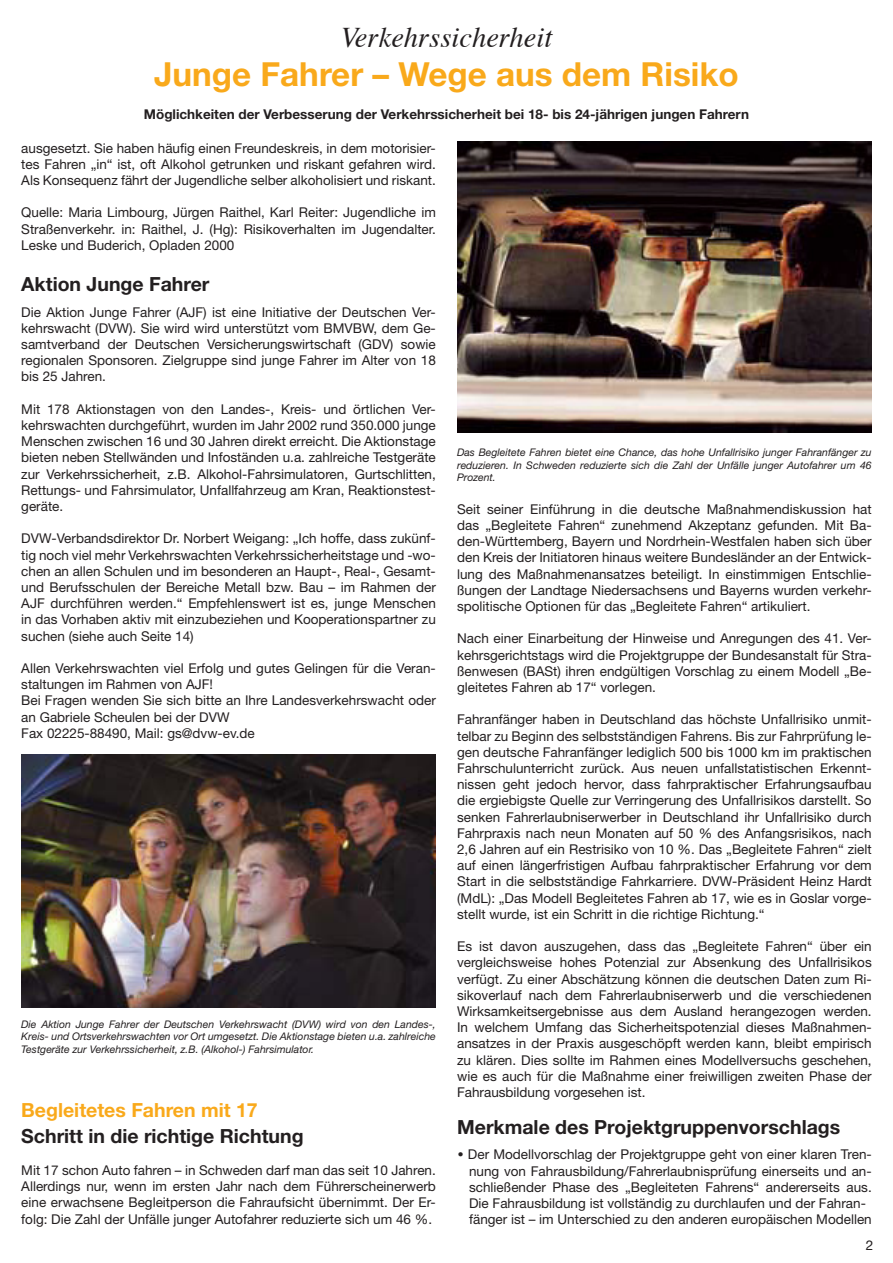
<style>
.page{position:relative;width:893px;height:1263px;background:#fff}
.page>*{position:absolute;margin:0;border:0;box-sizing:border-box;transform-origin:0 0}
.t1{font:700 33.15px "Helvetica Neue";color:#f9a91b}
.t2{font:italic 28.5px "Times";color:#231f20}
.t3{font:700 19.5px "Helvetica Neue";color:#231f20}
.t4{font:700 19.5px "Helvetica Neue";color:#f9a91b}
.t5{font:13.5px/16.2px "Helvetica Neue";color:#231f20;text-align:justify}
.t6{font:700 13.5px "Helvetica Neue";color:#231f20}
.t7{font:italic 10.5px/12.6px "Helvetica Neue";color:#231f20;text-align:justify}
.s1{font-family:"Moon Flower";font-weight:700}
</style>
<div class="page">
<img style="left:21px;top:755px;width:415px;height:253px">
<img style="left:457px;top:142px;width:415px;height:291px">
<h2 class="t2" style="left:341px;top:13px;width:213px">Verkehrssicherheit</h2>
<h1 class="t1" style="left:154px;top:53px;width:586px">Junge Fahrer – Wege aus dem Risiko</h1>
<p class="t6" style="left:144px;top:106px;width:607px">Möglichkeiten der Verbesserung der Verkehrssicherheit bei 18- bis 24-jährigen jungen Fahrern</p>
<p class="t5" style="left:21px;top:139px;width:416px">ausgesetzt. Sie haben häufig einen Freundeskreis, in dem motorisier&shy;tes Fahren „in“ ist, oft Alkohol getrunken und riskant gefahren wird.<br>Als Konsequenz fährt der Jugendliche selber alkoholisiert und riskant.</p>
<p class="t5" style="left:21px;top:204px;width:416px">Quelle: Maria Limbourg, Jürgen Raithel, Karl Reiter: Jugendliche im Straßenverkehr. in: Raithel, J. (Hg): Risikoverhalten im Jugendalter.<br>Leske und Buderich, Opladen 2000</p>
<h3 class="t3" style="left:21px;top:272px;width:190px">Aktion Junge Fahrer</h3>
<p class="t5" style="left:21px;top:303px;width:416px">Die Aktion Junge Fahrer (AJF) ist eine Initiative der Deutschen Ver&shy;kehrswacht (DVW). Sie wird wird unterstützt vom BMVBW, dem Ge&shy;samtverband der Deutschen Versicherungswirtschaft (GDV) sowie regionalen Sponsoren. Zielgruppe sind junge Fahrer im Alter von 18 bis 25 Jahren.</p>
<p class="t5" style="left:21px;top:401px;width:416px">Mit 178 Aktionstagen von den Landes-, Kreis- und örtlichen Ver&shy;kehrswachten durchgeführt, wurden im Jahr 2002 rund 350.000 junge Menschen zwischen 16 und 30 Jahren direkt erreicht. Die Aktionstage bieten neben Stellwänden und Infoständen u.a. zahlreiche Testgeräte zur Verkehrssicherheit, z.B. Alkohol-Fahrsimulatoren, Gurtschlitten, Rettungs- und Fahrsimulator, Unfallfahrzeug am Kran, Reaktionstest&shy;geräte.</p>
<p class="t5" style="left:21px;top:530px;width:416px">DVW-Verbandsdirektor Dr. Norbert Weigang: „Ich hoffe, dass zukünf&shy;tig noch viel mehr Verkehrswachten Verkehrssicherheitstage und -wo&shy;chen an allen Schulen und im besonderen an Haupt-, Real-, Gesamt&shy;und Berufsschulen der Bereiche Metall bzw. Bau – im Rahmen der AJF durchführen werden.“ Empfehlenswert ist es, junge Menschen in das Vorhaben aktiv mit einzubeziehen und Kooperationspartner zu suchen (siehe auch Seite 14)</p>
<p class="t5" style="left:21px;top:660px;width:416px;text-align:left">Allen Verkehrswachten viel Erfolg und gutes Gelingen für die Veran&shy;staltungen im Rahmen von AJF!<br>Bei Fragen wenden Sie sich bitte an Ihre Landesverkehrswacht oder an Gabriele Scheulen bei der DVW<br>Fax 02225-88490, Mail: gs@dvw-ev.de</p>
<p class="t7" style="left:21px;top:1017px;width:416px">Die Aktion Junge Fahrer der Deutschen Verkehrswacht (DVW) wird von den Landes-, Kreis- und Ortsverkehrswachten vor Ort umgesetzt. Die Aktionstage bieten u.a. zahlreiche Testgeräte zur Verkehrssicherheit, z.B. (Alkohol-) Fahrsimulator.</p>
<h3 class="t4" style="left:21px;top:1098px;width:238px">Begleitetes Fahren mit 17</h3>
<h3 class="t3" style="left:21px;top:1123px;width:284px">Schritt in die richtige Richtung</h3>
<p class="t5" style="left:21px;top:1162px;width:416px">Mit 17 schon Auto fahren – in Schweden darf man das seit 10 Jahren.<br>Allerdings nur, wenn im ersten Jahr nach dem Führerscheinerwerb eine erwachsene Begleitperson die Fahraufsicht übernimmt. Der Er&shy;folg: Die Zahl der Unfälle junger Autofahrer reduzierte sich um 46 %.</p>
<p class="t7" style="left:457px;top:446px;width:416px">Das Begleitete Fahren bietet eine Chance, das hohe Unfallrisiko junger Fahranfänger zu reduzieren. In Schweden reduzierte sich die Zahl der Unfälle junger Autofahrer um 46<br>Prozent.</p>
<p class="t5" style="left:457px;top:501px;width:416px">Seit seiner Einführung in die deutsche Maßnahmendiskussion hat das „Begleitete Fahren“ zunehmend Akzeptanz gefunden. Mit Ba&shy;den-Württemberg, Bayern und Nordrhein-Westfalen haben sich über den Kreis der Initiatoren hinaus weitere Bundesländer an der Entwick&shy;lung des Maßnahmenansatzes beteiligt. In einstimmigen Entschlie&shy;ßungen der Landtage Niedersachsens und Bayerns wurden verkehr&shy;spolitische Optionen für das „Begleitete Fahren“ artikuliert.</p>
<p class="t5" style="left:457px;top:630px;width:416px">Nach einer Einarbeitung der Hinweise und Anregungen des 41. Ver&shy;kehrsgerichtstags wird die Projektgruppe der Bundesanstalt für Stra&shy;ßenwesen (BASt) ihren endgültigen Vorschlag zu einem Modell „Be&shy;gleitetes Fahren ab 17“ vorlegen.</p>
<p class="t5" style="left:457px;top:711px;width:416px">Fahranfänger haben in Deutschland das höchste Unfallrisiko unmit&shy;telbar zu Beginn des selbstständigen Fahrens. Bis zur Fahrprüfung le&shy;gen deutsche Fahranfänger lediglich 500 bis 1000 km im praktischen Fahrschulunterricht zurück. Aus neuen unfallstatistischen Erkennt&shy;nissen geht jedoch hervor, dass fahrpraktischer Erfahrungsaufbau die ergiebigste Quelle zur Verringerung des Unfallrisikos darstellt. So senken Fahrerlaubniserwerber in Deutschland ihr Unfallrisiko durch Fahrpraxis nach neun Monaten auf 50 % des Anfangsrisikos, nach 2,6 Jahren auf ein Restrisiko von 10 %. Das „Begleitete Fahren“ zielt auf einen längerfristigen Aufbau fahrpraktischer Erfahrung vor dem Start in die selbstständige Fahrkarriere. DVW-Präsident Heinz Hardt (MdL): „Das Modell Begleitetes Fahren ab 17, wie es in Goslar vorge&shy;stellt wurde, ist ein Schritt in die richtige Richtung.“</p>
<p class="t5" style="left:457px;top:938px;width:416px">Es ist davon auszugehen, dass das „Begleitete Fahren“ über ein vergleichsweise hohes Potenzial zur Absenkung des Unfallrisikos verfügt. Zu einer Abschätzung können die deutschen Daten zum Ri&shy;sikoverlauf nach dem Fahrerlaubniserwerb und die verschiedenen Wirksamkeitsergebnisse aus dem Ausland herangezogen werden.<br>In welchem Umfang das Sicherheitspotenzial dieses Maßnahmen&shy;ansatzes in der Praxis ausgeschöpft werden kann, bleibt empirisch zu klären. Dies sollte im Rahmen eines Modellversuchs geschehen, wie es auch für die Maßnahme einer freiwilligen zweiten Phase der Fahrausbildung vorgesehen ist.</p>
<h3 class="t3" style="left:457px;top:1115px;width:385px">Merkmale des Projektgruppenvorschlags</h3>
<p class="t5" style="left:469px;top:1146px;width:404px;text-align:left;text-indent:-12px"><span class="s1">•</span> Der Modellvorschlag der Projektgruppe geht von einer klaren Tren&shy;nung von Fahrausbildung/Fahrerlaubnisprüfung einerseits und an&shy;schließender Phase des „Begleiteten Fahrens“ andererseits aus.<br>Die Fahrausbildung ist vollständig zu durchlaufen und der Fahran&shy;fänger ist – im Unterschied zu den anderen europäischen Modellen</p>
<p class="t5" style="left:866px;top:1237px;width:9px">2</p>
</div>
